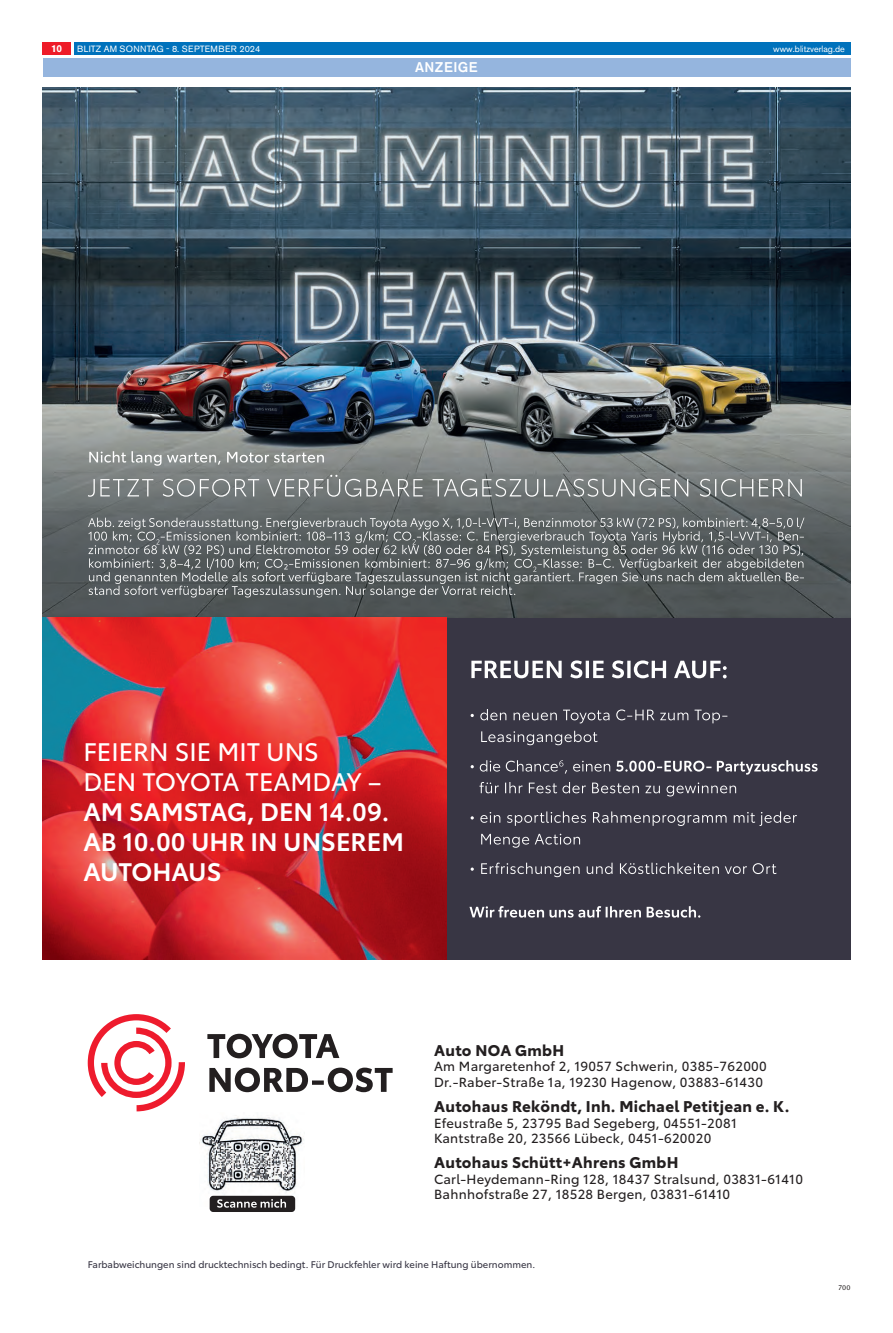
<style>
.page{position:relative;width:893px;height:1333px;background:#fff}
.page>*{position:absolute;margin:0;border:0;box-sizing:border-box;transform-origin:0 0}
.t1{font:600 25px/30px "Toyota Type";color:#fff}
.t2{font:25px/30px "Toyota Type";color:#fff}
.t3{font:700 15.3px "Toyota Type";letter-spacing:.02em;color:#231f20}
.t4{font:500 14px "Akzidenz Grotesk Pro";letter-spacing:.04em;color:#fff}
.t5{font:13.1px/15.7px "Toyota Type";letter-spacing:.02em;color:#231f20}
.t6{font:700 10px "Akzidenz Grotesk Pro";color:#fff}
.t7{font:9.5px "Toyota Type";color:#383644}
.t8{font:9px "Akzidenz Grotesk Pro";color:#fff}
.t9{font:6.5px "Lucida Sans Std";color:#231f20}
</style>
<div class="page">
<div style="left:43px;top:43px;width:28px;height:12px;background:#ee1c28"></div>
<div style="left:74px;top:43px;width:776px;height:12px;background:#0072bc"></div>
<div style="left:43px;top:58px;width:807px;height:19px;background:#95b5de"></div>
<img style="left:43px;top:88px;width:807px;height:530px">
<div style="left:446px;top:618px;width:404px;height:341px;background:#383644"></div>
<img style="left:43px;top:618px;width:403px;height:341px">
<svg style="left:88px;top:517px;width:716px;height:80px;background:#696e70"></svg>
<svg style="left:89px;top:451px;width:235px;height:15px;background:#9fa3a1"></svg>
<svg style="left:88px;top:475px;width:714px;height:21px;background:#888d8c"></svg>
<svg style="left:471px;top:660px;width:256px;height:18px"></svg>
<svg style="left:471px;top:709px;width:256px;height:14px"></svg>
<svg style="left:481px;top:730px;width:117px;height:15px"></svg>
<svg style="left:471px;top:760px;width:139px;height:13px"></svg>
<svg style="left:616px;top:760px;width:202px;height:14px"></svg>
<svg style="left:479px;top:782px;width:257px;height:14px"></svg>
<svg style="left:471px;top:811px;width:326px;height:15px"></svg>
<svg style="left:481px;top:833px;width:99px;height:14px"></svg>
<svg style="left:471px;top:862px;width:305px;height:15px"></svg>
<svg style="left:469px;top:906px;width:231px;height:11px"></svg>
<img style="left:200px;top:1117px;width:104px;height:89px">
<div style="left:210px;top:1195px;width:85px;height:16px;background:#231f20;border-radius:4px"></div>
<svg style="left:217px;top:1198px;width:69px;height:9px"></svg>
<svg style="left:88px;top:1014px;width:97px;height:97px"></svg>
<svg style="left:207px;top:1033px;width:132px;height:25px"></svg>
<svg style="left:209px;top:1067px;width:184px;height:25px"></svg>
<p class="t6" style="left:51px;top:42px;width:12px">10</p>
<p class="t8" style="left:77px;top:43px;width:185px">BLITZ AM SONNTAG - 8. SEPTEMBER 2024</p>
<p class="t8" style="left:773px;top:43px;width:73px">www.blitzverlag.de</p>
<p class="t4" style="left:415px;top:58px;width:64px">ANZEIGE</p>
<h1 class="t2" style="left:83px;top:734px;width:300px">FEIERN SIE MIT UNS<br>DEN TOYOTA TEAMDAY –</h1>
<h1 class="t1" style="left:83px;top:794px;width:322px">AM SAMSTAG, DEN 14.09.<br>AB 10.00 UHR IN UNSEREM<br>AUTOHAUS</h1>
<p class="t3" style="left:434px;top:1038px;width:132px">Auto NOA GmbH</p>
<p class="t5" style="left:434px;top:1057px;width:334px">Am Margaretenhof 2, 19057 Schwerin, 0385-762000<br>Dr.-Raber-Straße 1a, 19230 Hagenow, 03883-61430</p>
<p class="t3" style="left:434px;top:1094px;width:357px">Autohaus Reköndt, Inh. Michael Petitjean e. K.</p>
<p class="t5" style="left:434px;top:1113px;width:304px">Efeustraße 5, 23795 Bad Segeberg, 04551-2081<br>Kantstraße 20, 23566 Lübeck, 0451-620020</p>
<p class="t3" style="left:434px;top:1150px;width:246px">Autohaus Schütt+Ahrens GmbH</p>
<p class="t5" style="left:434px;top:1169px;width:370px">Carl-Heydemann-Ring 128, 18437 Stralsund, 03831-61410<br>Bahnhofstraße 27, 18528 Bergen, 03831-61410</p>
<p class="t7" style="left:88px;top:1257px;width:449px">Farbabweichungen sind drucktechnisch bedingt. Für Druckfehler wird keine Haftung übernommen.</p>
<p class="t9" style="left:838px;top:1283px;width:14px">700</p>
</div>
